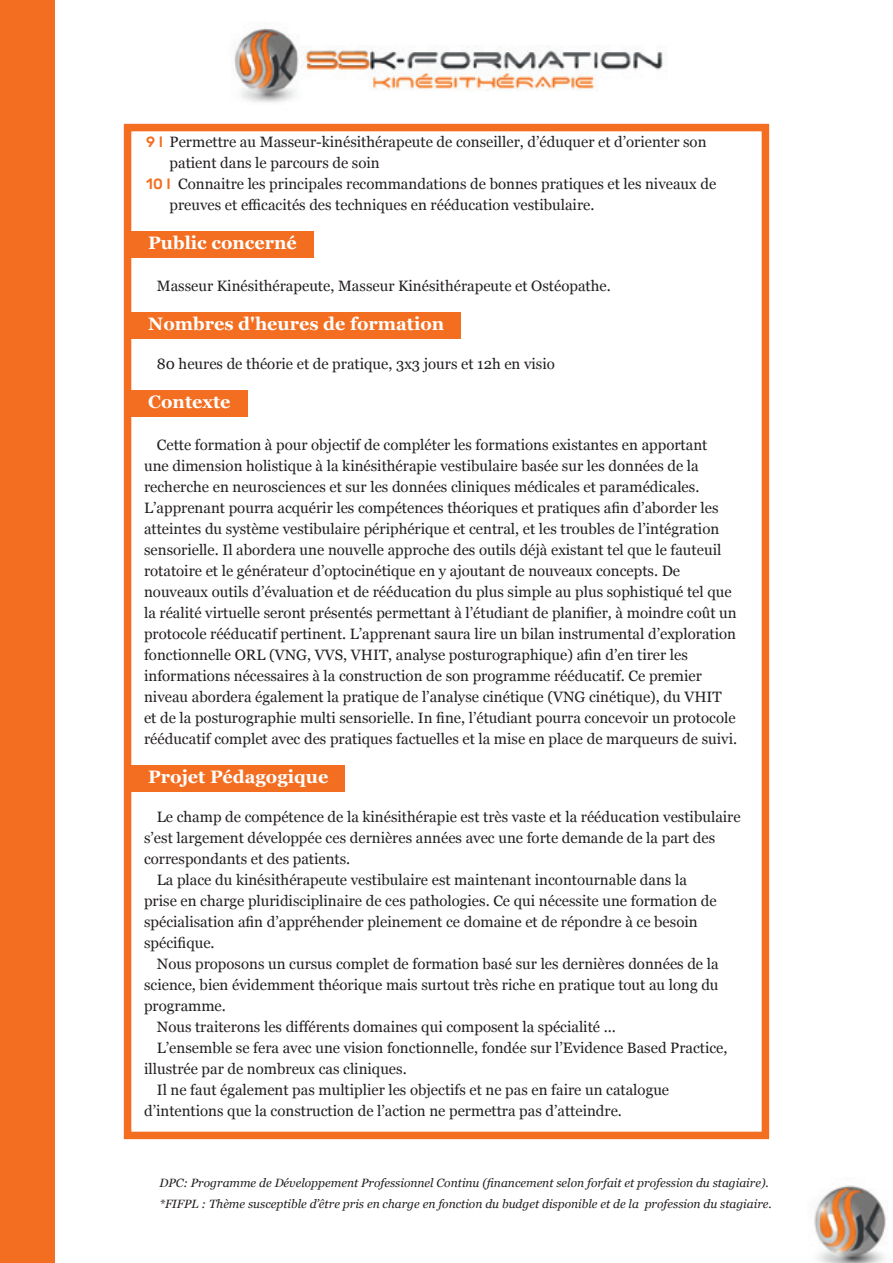
<style>
.page{position:relative;width:893px;height:1263px;background:#fff}
.page>*{position:absolute;margin:0;border:0;box-sizing:border-box;transform-origin:0 0}
.t1{font:700 18px "Georgia";color:#fff}
.t2{font:15px/21px "Georgia";color:#231f20}
.t3{font:italic 12px/21px "Georgia";color:#231f20}
.s1{font-family:"Rubik";font-weight:500;color:#f36e21}
</style>
<div class="page">
<img style="left:209px;top:27px;width:475px;height:97px">
<div style="left:0;top:0;width:54px;height:1263px;background:#f36e21"></div>
<img style="left:814px;top:1185px;width:72px;height:78px">
<div style="left:131px;top:231px;width:183px;height:26px;background:#f36e21"></div>
<div style="left:131px;top:312px;width:330px;height:26px;background:#f36e21"></div>
<div style="left:131px;top:390px;width:117px;height:26px;background:#f36e21"></div>
<div style="left:131px;top:765px;width:214px;height:26px;background:#f36e21"></div>
<div style="left:124px;top:124px;width:645px;height:1015px;border:8px solid #f36e21"></div>
<p class="t2" style="left:146px;top:131px;width:562px"><span class="s1">9 I</span> Permettre au Masseur-kinésithérapeute de conseiller, d’éduquer et d’orienter son</p>
<p class="t2" style="left:170px;top:152px;width:212px">patient dans le parcours de soin</p>
<p class="t2" style="left:146px;top:173px;width:571px"><span class="s1">10 I</span> Connaitre les principales recommandations de bonnes pratiques et les niveaux de</p>
<p class="t2" style="left:170px;top:194px;width:426px">preuves et efficacités des techniques en rééducation vestibulaire.</p>
<p class="t1" style="left:148px;top:229px;width:150px">Public concerné</p>
<p class="t2" style="left:157px;top:275px;width:455px">Masseur Kinésithérapeute, Masseur Kinésithérapeute et Ostéopathe.</p>
<p class="t1" style="left:148px;top:310px;width:297px">Nombres d'heures de formation</p>
<p class="t2" style="left:157px;top:353px;width:400px">80 heures de théorie et de pratique, 3x3 jours et 12h en visio</p>
<p class="t1" style="left:148px;top:388px;width:84px">Contexte</p>
<p class="t2" style="left:144px;top:434px;width:595px;text-indent:13px">Cette formation à pour objectif de compléter les formations existantes en apportant<br>une dimension holistique à la kinésithérapie vestibulaire basée sur les données de la recherche en neurosciences et sur les données cliniques médicales et paramédicales.<br>L’apprenant pourra acquérir les compétences théoriques et pratiques afin d’aborder les atteintes du système vestibulaire périphérique et central, et les troubles de l’intégration sensorielle. Il abordera une nouvelle approche des outils déjà existant tel que le fauteuil rotatoire et le générateur d’optocinétique en y ajoutant de nouveaux concepts. De nouveaux outils d’évaluation et de rééducation du plus simple au plus sophistiqué tel que la réalité virtuelle seront présentés permettant à l’étudiant de planifier, à moindre coût un protocole rééducatif pertinent. L’apprenant saura lire un bilan instrumental d’exploration fonctionnelle ORL (VNG, VVS, VHIT, analyse posturographique) afin d’en tirer les informations nécessaires à la construction de son programme rééducatif. Ce premier niveau abordera également la pratique de l’analyse cinétique (VNG cinétique), du VHIT et de la posturographie multi sensorielle. In fine, l’étudiant pourra concevoir un protocole rééducatif complet avec des pratiques factuelles et la mise en place de marqueurs de suivi.</p>
<p class="t1" style="left:148px;top:763px;width:181px">Projet Pédagogique</p>
<p class="t2" style="left:157px;top:806px;width:585px">Le champ de compétence de la kinésithérapie est très vaste et la rééducation vestibulaire</p>
<p class="t2" style="left:144px;top:827px;width:573px">s’est largement développée ces dernières années avec une forte demande de la part des</p>
<p class="t2" style="left:144px;top:848px;width:208px">correspondants et des patients.</p>
<p class="t2" style="left:157px;top:869px;width:532px">La place du kinésithérapeute vestibulaire est maintenant incontournable dans la</p>
<p class="t2" style="left:144px;top:890px;width:574px">prise en charge pluridisciplinaire de ces pathologies. Ce qui nécessite une formation de</p>
<p class="t2" style="left:144px;top:911px;width:555px">spécialisation afin d’appréhender pleinement ce domaine et de répondre à ce besoin</p>
<p class="t2" style="left:144px;top:932px;width:72px">spécifique.</p>
<p class="t2" style="left:157px;top:953px;width:563px">Nous proposons un cursus complet de formation basé sur les dernières données de la</p>
<p class="t2" style="left:144px;top:974px;width:576px">science, bien évidemment théorique mais surtout très riche en pratique tout au long du</p>
<p class="t2" style="left:144px;top:995px;width:83px">programme.</p>
<p class="t2" style="left:157px;top:1016px;width:461px">Nous traiterons les différents domaines qui composent la spécialité ...</p>
<p class="t2" style="left:157px;top:1037px;width:572px">L’ensemble se fera avec une vision fonctionnelle, fondée sur l’Evidence Based Practice,</p>
<p class="t2" style="left:144px;top:1058px;width:264px">illustrée par de nombreux cas cliniques.</p>
<p class="t2" style="left:157px;top:1079px;width:514px">Il ne faut également pas multiplier les objectifs et ne pas en faire un catalogue</p>
<p class="t2" style="left:144px;top:1100px;width:479px">d’intentions que la construction de l’action ne permettra pas d’atteindre.</p>
<p class="t3" style="left:159px;top:1172px;width:614px">DPC: Programme de Développement Professionnel Continu (financement selon forfait et profession du stagiaire). *FIFPL : Thème susceptible d’être pris en charge en fonction du budget disponible et de la profession du stagiaire.</p>
</div>
